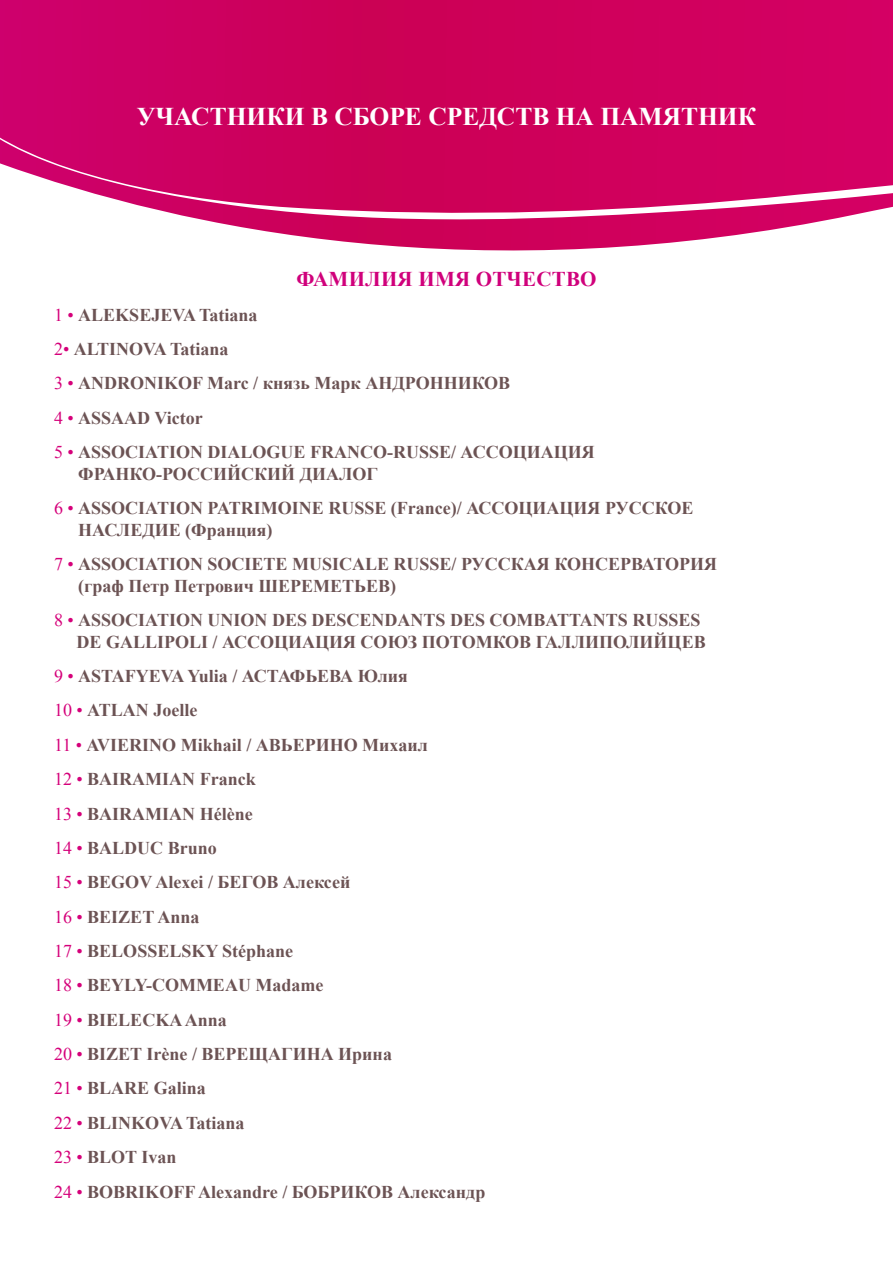
<style>
.page{position:relative;width:893px;height:1263px;background:#fff}
.page>*{position:absolute;margin:0;border:0;box-sizing:border-box;transform-origin:0 0}
.t1{font:700 25.5px "Times New Roman";color:#fff}
.t2{font:700 21px "Times New Roman";letter-spacing:.01em;color:#d0007b}
.t3{font:700 18px/34.3px "Times New Roman";color:#6c5354}
.s1{font-weight:400;color:#d5007a}
</style>
<div class="page">
<svg style="left:0;top:0;width:893px;height:79px;background:#ce005e"></svg>
<svg style="left:0;top:79px;width:893px;height:172px;fill:#ce005f"></svg>
<h1 class="t1" style="left:137px;top:99px;width:621px">УЧАСТНИКИ В СБОРЕ СРЕДСТВ НА ПАМЯТНИК</h1>
<p class="t2" style="left:296px;top:265px;width:302px">ФАМИЛИЯ ИМЯ ОТЧЕСТВО</p>
<p class="t3" style="left:54px;top:297px;width:542px"><span class="s1">1 •</span> ALEKSEJEVA Tatiana<br><span class="s1">2•</span> ALTINOVA Tatiana<br><span class="s1">3 •</span> ANDRONIKOF Marc / князь Марк АНДРОННИКОВ<br><span class="s1">4 •</span> ASSAAD Victor<br><span class="s1">5 •</span> ASSOCIATION DIALOGUE FRANCO-RUSSE/ АССОЦИАЦИЯ</p>
<p class="t3" style="left:54px;top:456px;width:641px;text-indent:24px">ФРАНКО-РОССИЙСКИЙ ДИАЛОГ<br><span class="s1">6 •</span> ASSOCIATION PATRIMOINE RUSSE (France)/ АССОЦИАЦИЯ РУССКОЕ</p>
<p class="t3" style="left:54px;top:512px;width:665px;text-indent:24px">НАСЛЕДИЕ (Франция)<br><span class="s1">7 •</span> ASSOCIATION SOCIETE MUSICALE RUSSE/ РУССКАЯ КОНСЕРВАТОРИЯ</p>
<p class="t3" style="left:54px;top:568px;width:648px;text-indent:24px">(граф Петр Петрович ШЕРЕМЕТЬЕВ)<br><span class="s1">8 •</span> ASSOCIATION UNION DES DESCENDANTS DES COMBATTANTS RUSSES</p>
<p class="t3" style="left:54px;top:624px;width:653px;text-indent:22px">DE GALLIPOLI / АССОЦИАЦИЯ СОЮЗ ПОТОМКОВ ГАЛЛИПОЛИЙЦЕВ<br><span class="s1">9 •</span> ASTAFYEVA Yulia / АСТАФЬЕВА Юлия<br><span class="s1">10 •</span> ATLAN Joelle<br><span class="s1">11 •</span> AVIERINO Mikhail / АВЬЕРИНО Михаил<br><span class="s1">12 •</span> BAIRAMIAN Franck<br><span class="s1">13 •</span> BAIRAMIAN Hélène<br><span class="s1">14 •</span> BALDUC Bruno<br><span class="s1">15 •</span> BEGOV Alexei / БЕГОВ Алексей<br><span class="s1">16 •</span> BEIZET Anna<br><span class="s1">17 •</span> BELOSSELSKY Stéphane<br><span class="s1">18 •</span> BEYLY-COMMEAU Madame<br><span class="s1">19 •</span> BIELECKA Anna<br><span class="s1">20 •</span> BIZET Irène / ВЕРЕЩАГИНА Ирина<br><span class="s1">21 •</span> BLARE Galina<br><span class="s1">22 •</span> BLINKOVA Tatiana<br><span class="s1">23 •</span> BLOT Ivan<br><span class="s1">24 •</span> BOBRIKOFF Alexandre / БОБРИКОВ Александр</p>
</div>
